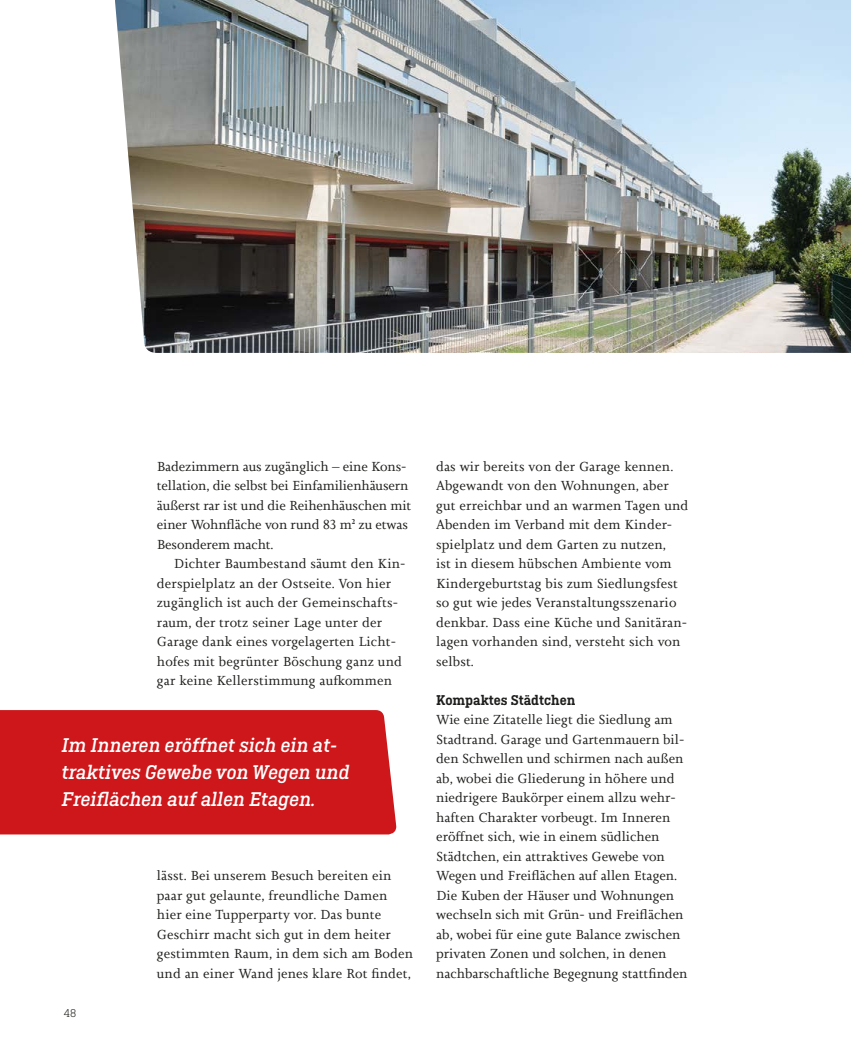
<style>
.page{position:relative;width:851px;height:1063px;background:#fff}
.page>*{position:absolute;margin:0;border:0;box-sizing:border-box;transform-origin:0 0}
.t1{font:italic 500 21px/27px "Ciutadella Slab";color:#fff}
.t2{font:600 15px "Ciutadella Slab";color:#1d1d1b}
.t3{font:13.5px/19.5px "Joanna Nova";color:#1d1d1b}
.t4{font:300 12px "Ciutadella Slab";color:#1d1d1b}
</style>
<div class="page">
<img style="left:115px;top:0;width:735px;height:353px">
<div style="left:0;top:710px;width:396px;height:124px;background:#cd171a"></div>
<p class="t3" style="left:157px;top:457px;width:256px">Badezimmern aus zugänglich – eine Kons&shy;tellation, die selbst bei Einfamilienhäusern äußerst rar ist und die Reihenhäuschen mit einer Wohnfläche von rund 83 m² zu etwas Besonderem macht.</p>
<p class="t3" style="left:157px;top:554px;width:250px;text-indent:17px">Dichter Baumbestand säumt den Kin&shy;derspielplatz an der Ostseite. Von hier zugänglich ist auch der Gemeinschafts&shy;raum, der trotz seiner Lage unter der Garage dank eines vorgelagerten Licht&shy;hofes mit begrünter Böschung ganz und gar keine Kellerstimmung aufkommen</p>
<h1 class="t1" style="left:62px;top:731px;width:289px">Im Inneren eröffnet sich ein at&shy;traktives Gewebe von Wegen und<br>Freiflächen auf allen Etagen.</h1>
<p class="t4" style="left:64px;top:1007px;width:14px">48</p>
<p class="t3" style="left:157px;top:866px;width:257px">lässt. Bei unserem Besuch bereiten ein paar gut gelaunte, freundliche Damen hier eine Tupperparty vor. Das bunte Geschirr macht sich gut in dem heiter gestimmten Raum, in dem sich am Boden und an einer Wand jenes klare Rot findet,</p>
<p class="t3" style="left:436px;top:457px;width:254px">das wir bereits von der Garage kennen.<br>Abgewandt von den Wohnungen, aber gut erreichbar und an warmen Tagen und Abenden im Verband mit dem Kinder&shy;spielplatz und dem Garten zu nutzen,<br>ist in diesem hübschen Ambiente vom Kindergeburtstag bis zum Siedlungsfest so gut wie jedes Veranstaltungsszenario denkbar. Dass eine Küche und Sanitäran&shy;lagen vorhanden sind, versteht sich von selbst.</p>
<p class="t2" style="left:436px;top:691px;width:141px">Kompaktes Städtchen</p>
<p class="t3" style="left:436px;top:710px;width:253px">Wie eine Zitatelle liegt die Siedlung am Stadtrand. Garage und Gartenmauern bil&shy;den Schwellen und schirmen nach außen ab, wobei die Gliederung in höhere und niedrigere Baukörper einem allzu wehr&shy;haften Charakter vorbeugt. Im Inneren eröffnet sich, wie in einem südlichen Städtchen, ein attraktives Gewebe von Wegen und Freiflächen auf allen Etagen.<br>Die Kuben der Häuser und Wohnungen wechseln sich mit Grün- und Freiflächen ab, wobei für eine gute Balance zwischen privaten Zonen und solchen, in denen nachbarschaftliche Begegnung stattfinden</p>
</div>
